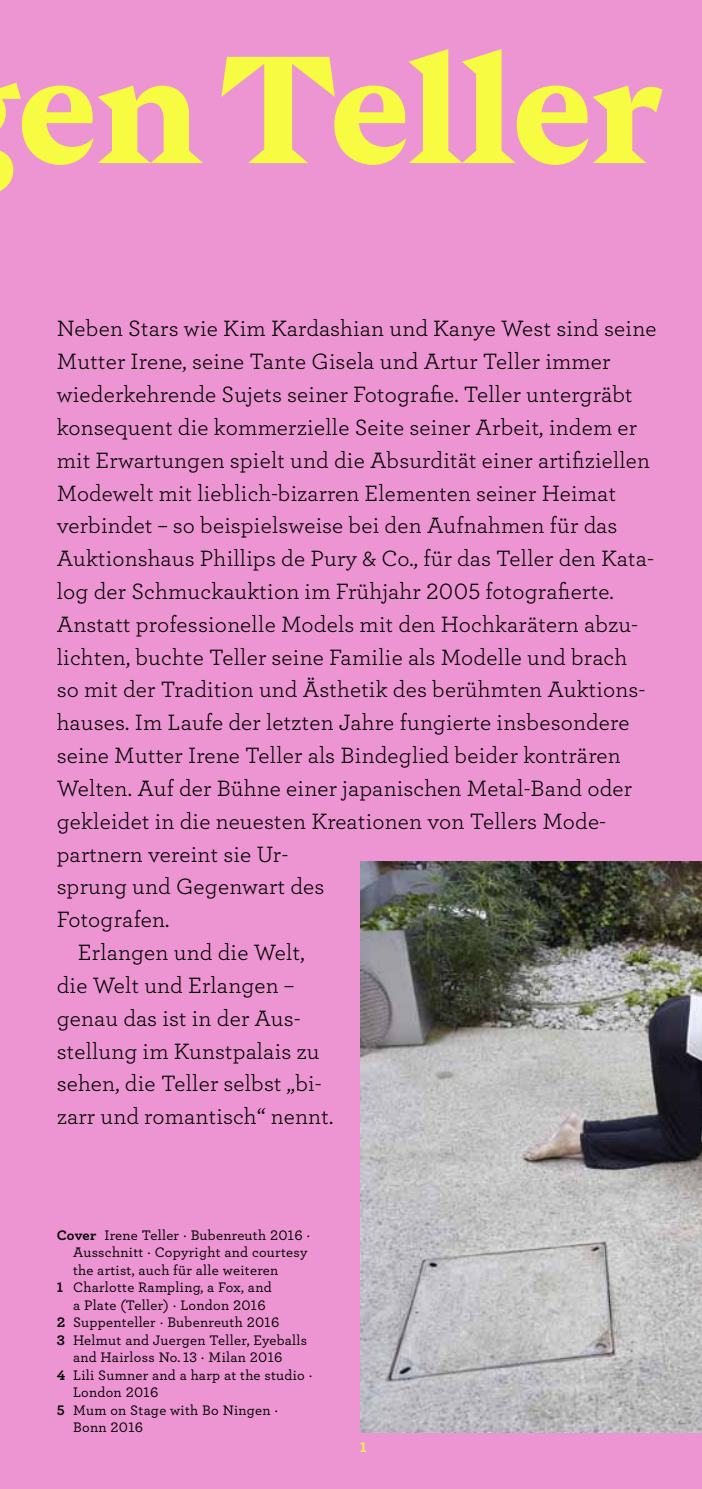
<style>
.page{position:relative;width:702px;height:1489px;background:#fff}
.page>*{position:absolute;margin:0;border:0;box-sizing:border-box;transform-origin:0 0}
.t1{font:157.75px "Beirut Trial Poster";color:#f7fb41}
.t2{font:23.25px "Archer";letter-spacing:.01em;color:#000}
.t3{font:500 14.5px "Archer";letter-spacing:.02em;color:#000}
.t4{font:700 14.5px "Archer";color:#f7fb41}
.s1{font-weight:700}
</style>
<div class="page">
<div style="left:0;top:0;width:702px;height:1488px;background:#ec95d2"></div>
<hr style="left:701px;top:0;width:1px;height:1488px;background:#f7fb41">
<img style="left:360px;top:861px;width:342px;height:570px">
<h1 class="t1" style="left:19px;top:47px;width:642px">en Teller</h1>
<p class="t2" style="left:57px;top:312px;width:601px">Neben Stars wie Kim Kardashian und Kanye West sind seine</p>
<p class="t2" style="left:57px;top:345px;width:555px">Mutter Irene, seine Tante Gisela und Artur Teller immer</p>
<p class="t2" style="left:57px;top:378px;width:577px">wiederkehrende Sujets seiner Fotografie. Teller untergräbt</p>
<p class="t2" style="left:57px;top:411px;width:582px">konsequent die kommerzielle Seite seiner Arbeit, indem er</p>
<p class="t2" style="left:57px;top:444px;width:594px">mit Erwartungen spielt und die Absurdität einer artifiziellen</p>
<p class="t2" style="left:57px;top:476px;width:561px">Modewelt mit lieblich-bizarren Elementen seiner Heimat</p>
<p class="t2" style="left:57px;top:509px;width:562px">verbindet – so beispielsweise bei den Aufnahmen für das</p>
<p class="t2" style="left:57px;top:542px;width:598px">Auktionshaus Phillips de Pury &amp; Co., für das Teller den Kata-</p>
<p class="t2" style="left:57px;top:575px;width:558px">log der Schmuckauktion im Frühjahr 2005 fotografierte.</p>
<p class="t2" style="left:57px;top:608px;width:581px">Anstatt professionelle Models mit den Hochkarätern abzu-</p>
<p class="t2" style="left:57px;top:641px;width:572px">lichten, buchte Teller seine Familie als Modelle und brach</p>
<p class="t2" style="left:57px;top:673px;width:588px">so mit der Tradition und Ästhetik des berühmten Auktions-</p>
<p class="t2" style="left:57px;top:706px;width:574px">hauses. Im Laufe der letzten Jahre fungierte insbesondere</p>
<p class="t2" style="left:57px;top:739px;width:565px">seine Mutter Irene Teller als Bindeglied beider konträren</p>
<p class="t2" style="left:57px;top:772px;width:577px">Welten. Auf der Bühne einer japanischen Metal-Band oder</p>
<p class="t2" style="left:57px;top:805px;width:549px">gekleidet in die neuesten Kreationen von Tellers Mode-</p>
<p class="t2" style="left:57px;top:837px;width:233px">partnern vereint sie Ur-</p>
<p class="t2" style="left:57px;top:870px;width:269px">sprung und Gegenwart des</p>
<p class="t2" style="left:57px;top:903px;width:114px">Fotografen.</p>
<p class="t2" style="left:78px;top:936px;width:228px">Erlangen und die Welt,</p>
<p class="t2" style="left:57px;top:969px;width:239px">die Welt und Erlangen –</p>
<p class="t2" style="left:57px;top:1001px;width:244px">genau das ist in der Aus-</p>
<p class="t2" style="left:57px;top:1034px;width:264px">stellung im Kunstpalais zu</p>
<p class="t2" style="left:57px;top:1067px;width:266px">sehen, die Teller selbst „bi-</p>
<p class="t2" style="left:57px;top:1100px;width:278px">zarr und romantisch“ nennt.</p>
<p class="t3" style="left:57px;top:1224px;width:255px"><span class="s1">Cover</span> Irene Teller · Bubenreuth 2016 ·</p>
<p class="t3" style="left:73px;top:1241px;width:236px">Ausschnitt · Copyright and courtesy</p>
<p class="t3" style="left:73px;top:1259px;width:207px">the artist, auch für alle weiteren</p>
<p class="t3" style="left:57px;top:1276px;width:216px"><span class="s1">1</span> Charlotte Rampling, a Fox, and</p>
<p class="t3" style="left:73px;top:1294px;width:194px">a Plate (Teller) · London 2016</p>
<p class="t3" style="left:57px;top:1311px;width:224px"><span class="s1">2</span> Suppenteller · Bubenreuth 2016</p>
<p class="t3" style="left:57px;top:1329px;width:252px"><span class="s1">3</span> Helmut and Juergen Teller, Eyeballs</p>
<p class="t3" style="left:73px;top:1346px;width:211px">and Hairloss No. 13 · Milan 2016</p>
<p class="t3" style="left:57px;top:1364px;width:257px"><span class="s1">4</span> Lili Sumner and a harp at the studio ·</p>
<p class="t3" style="left:73px;top:1381px;width:87px">London 2016</p>
<p class="t3" style="left:57px;top:1399px;width:223px"><span class="s1">5</span> Mum on Stage with Bo Ningen ·</p>
<p class="t3" style="left:73px;top:1416px;width:72px">Bonn 2016</p>
<p class="t4" style="left:360px;top:1435px;width:8px">1</p>
</div>
